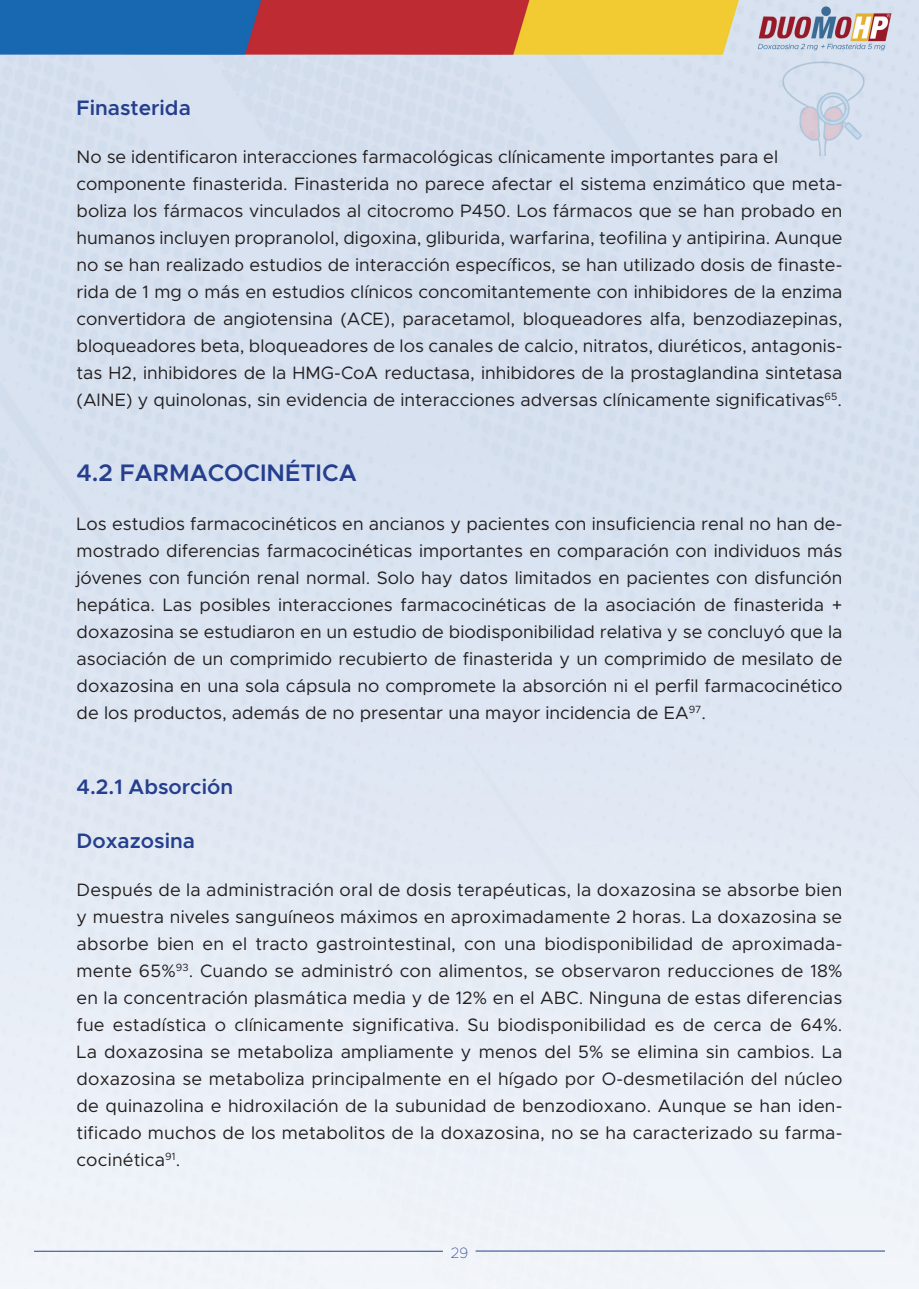
<style>
.page{position:relative;width:919px;height:1289px;background:#fff}
.page>*{position:absolute;margin:0;border:0;box-sizing:border-box;transform-origin:0 0}
.Sub_Titulo{font:600 24px "Metropolis";color:#253f8e}
.Sub_sub_título{font:600 21px "Metropolis";color:#253f8e}
.t1{font:18px/27px "Metropolis";color:#231f20;text-align:justify}
.t2{font:100 15px "Metropolis";color:#253f8e}
</style>
<div class="page">
<img style="left:0;top:0;width:918px;height:1288px">
<hr style="left:34px;top:1250px;width:409px;height:1px;background:#253f8e">
<hr style="left:475px;top:1250px;width:409px;height:1px;background:#253f8e">
<img style="left:778px;top:51px;width:90px;height:104px">
<p class="Sub_sub_título" style="left:77px;top:94px;width:116px">Finasterida</p>
<p class="t1" style="left:77px;top:143px;width:767px;text-align:left">No se identificaron interacciones farmacológicas clínicamente importantes para el componente finasterida. Finasterida no parece afectar el sistema enzimático que meta&shy;boliza los fármacos vinculados al citocromo P450. Los fármacos que se han probado en humanos incluyen propranolol, digoxina, gliburida, warfarina, teofilina y antipirina. Aunque no se han realizado estudios de interacción específicos, se han utilizado dosis de finaste&shy;rida de 1 mg o más en estudios clínicos concomitantemente con inhibidores de la enzima convertidora de angiotensina (ACE), paracetamol, bloqueadores alfa, benzodiazepinas, bloqueadores beta, bloqueadores de los canales de calcio, nitratos, diuréticos, antagonis&shy;tas H2, inhibidores de la HMG-CoA reductasa, inhibidores de la prostaglandina sintetasa (AINE) y quinolonas, sin evidencia de interacciones adversas clínicamente significativas<sup>65</sup>.</p>
<p class="Sub_Titulo" style="left:77px;top:458px;width:282px">4.2 FARMACOCINÉTICA</p>
<p class="t1" style="left:77px;top:510px;width:767px">Los estudios farmacocinéticos en ancianos y pacientes con insuficiencia renal no han de&shy;mostrado diferencias farmacocinéticas importantes en comparación con individuos más jóvenes con función renal normal. Solo hay datos limitados en pacientes con disfunción hepática. Las posibles interacciones farmacocinéticas de la asociación de finasterida + doxazosina se estudiaron en un estudio de biodisponibilidad relativa y se concluyó que la asociación de un comprimido recubierto de finasterida y un comprimido de mesilato de doxazosina en una sola cápsula no compromete la absorción ni el perfil farmacocinético de los productos, además de no presentar una mayor incidencia de EA<sup>97</sup>.</p>
<p class="Sub_sub_título" style="left:77px;top:773px;width:158px">4.2.1 Absorción</p>
<p class="Sub_sub_título" style="left:77px;top:827px;width:120px">Doxazosina</p>
<p class="t1" style="left:77px;top:876px;width:767px">Después de la administración oral de dosis terapéuticas, la doxazosina se absorbe bien y muestra niveles sanguíneos máximos en aproximadamente 2 horas. La doxazosina se absorbe bien en el tracto gastrointestinal, con una biodisponibilidad de aproximada&shy;mente 65%<sup>93</sup>. Cuando se administró con alimentos, se observaron reducciones de 18% en la concentración plasmática media y de 12% en el ABC. Ninguna de estas diferencias fue estadística o clínicamente significativa. Su biodisponibilidad es de cerca de 64%.<br>La doxazosina se metaboliza ampliamente y menos del 5% se elimina sin cambios. La doxazosina se metaboliza principalmente en el hígado por O-desmetilación del núcleo de quinazolina e hidroxilación de la subunidad de benzodioxano. Aunque se han iden&shy;tificado muchos de los metabolitos de la doxazosina, no se ha caracterizado su farma&shy;cocinética<sup>91</sup>.</p>
<p class="t2" style="left:451px;top:1243px;width:19px">29</p>
</div>
